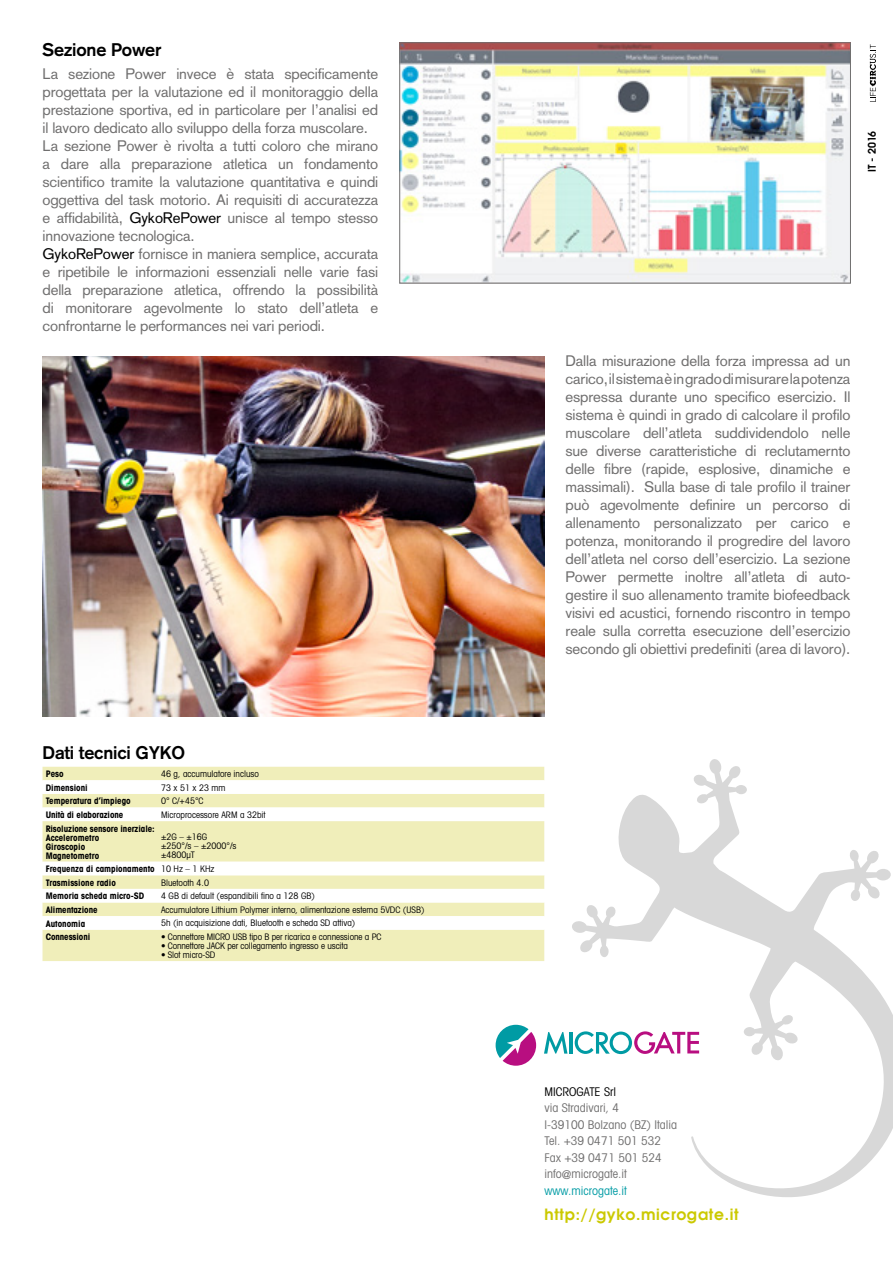
<style>
.page{position:relative;width:893px;height:1263px;background:#fff}
.page>*{position:absolute;margin:0;border:0;box-sizing:border-box;transform-origin:0 0}
.t1{font:700 18px "Akzidenz Grotesk";letter-spacing:-.01em;color:#000}
.t2{font:600 15.45px "Avant Garde";letter-spacing:.04em;color:#cbc900}
.t3{font:15px/18px "Akzidenz Grotesk";letter-spacing:-.01em;color:#706f6f}
.t4{font:condensed 12px/16.5px "Avant Garde";color:#706f6f}
.t5{font:condensed 12px "Avant Garde";color:#009ba4}
.t6{font:condensed 12px "Avant Garde";color:#000}
.t7{font:600 10.5px "Avant Garde";color:#000}
.t8{font:condensed 9px/9px "Avant Garde";color:#000}
.t9{font:700 condensed 9px/9px "Avant Garde";color:#000}
.s1{color:#000}
.s2{font-weight:400}
</style>
<div class="page">
<svg style="left:870px;top:44px;width:6px;height:58px"></svg>
<img style="left:401px;top:45px;width:448px;height:236px">
<div style="left:399px;top:43px;width:452px;height:240px;border:1px solid #706f6f"></div>
<div style="left:43px;top:767px;width:501px;height:194px;background:#f0eeba"></div>
<svg style="left:43px;top:780px;width:501px;height:95px;fill:#f0eeba"></svg>
<svg style="left:43px;top:889px;width:501px;height:41px"></svg>
<svg style="left:572px;top:759px;width:321px;height:438px"></svg>
<img style="left:43px;top:356px;width:501px;height:360px">
<svg style="left:496px;top:1025px;width:40px;height:41px"></svg>
<hr style="left:569px;top:1032px;width:3px;height:22px;background:#009ba4">
<svg style="left:544px;top:1032px;width:23px;height:21px"></svg>
<svg style="left:575px;top:1031px;width:124px;height:23px"></svg>
<p class="t1" style="left:43px;top:39px;width:120px">Sezione Power</p>
<p class="t3" style="left:43px;top:64px;width:337px">La sezione Power invece è stata specificamente progettata per la valutazione ed il monitoraggio della prestazione sportiva, ed in particolare per l’analisi ed il lavoro dedicato allo sviluppo della forza muscolare.<br>La sezione Power è rivolta a tutti coloro che mirano a dare alla preparazione atletica un fondamento scientifico tramite la valutazione quantitativa e quindi oggettiva del task motorio. Ai requisiti di accuratezza e affidabilità, <span class="s1">GykoRePower</span> unisce al tempo stesso innovazione tecnologica.<br><span class="s1">GykoRePower</span> fornisce in maniera semplice, accurata e ripetibile le informazioni essenziali nelle varie fasi della preparazione atletica, offrendo la possibilità di monitorare agevolmente lo stato dell’atleta e confrontarne le performances nei vari periodi.</p>
<p class="t1" style="left:43px;top:742px;width:144px">Dati tecnici GYKO</p>
<p class="t9" style="left:46px;top:769px;width:20px">Peso</p>
<p class="t8" style="left:161px;top:769px;width:99px">46 g, accumulatore incluso</p>
<p class="t9" style="left:46px;top:783px;width:44px">Dimensioni</p>
<p class="t8" style="left:161px;top:783px;width:66px">73 x 51 x 23 mm</p>
<p class="t9" style="left:46px;top:796px;width:87px">Temperatura d’impiego</p>
<p class="t8" style="left:161px;top:796px;width:44px">0° C/+45°C</p>
<p class="t9" style="left:46px;top:810px;width:79px">Unità di elaborazione</p>
<p class="t8" style="left:161px;top:810px;width:106px">Microprocessore ARM a 32bit</p>
<p class="t9" style="left:46px;top:824px;width:111px">Risoluzione sensore inerziale:<br>Accelerometro<br>Giroscopio<br>Magnetometro</p>
<p class="t8" style="left:161px;top:832px;width:77px">±2G – ±16G ±250°/s – ±2000°/s ±4800µT</p>
<p class="t9" style="left:46px;top:862px;width:170px;line-height:13.6px">Frequenza di campionamento <span class="s2">10 Hz – 1 KHz<br></span>Trasmissione radio</p>
<p class="t8" style="left:161px;top:878px;width:50px">Bluetooth 4.0</p>
<p class="t9" style="left:46px;top:891px;width:100px">Memoria scheda micro-SD</p>
<p class="t8" style="left:161px;top:891px;width:156px">4 GB di default (espandibili fino a 128 GB)</p>
<p class="t9" style="left:46px;top:905px;width:53px">Alimentazione</p>
<p class="t8" style="left:161px;top:905px;width:265px">Accumulatore Lithium Polymer interno, alimentazione esterna 5VDC (USB)</p>
<p class="t9" style="left:46px;top:919px;width:41px">Autonomia</p>
<p class="t8" style="left:161px;top:918px;width:196px">5h (in acquisizione dati, Bluetooth e scheda SD attiva)</p>
<p class="t9" style="left:46px;top:932px;width:46px">Connessioni</p>
<p class="t8" style="left:161px;top:932px;width:222px">• Connettore MICRO USB tipo B per ricarica e connessione a PC</p>
<p class="t8" style="left:161px;top:941px;width:188px">• Connettore JACK per collegamento ingresso e uscita</p>
<p class="t8" style="left:161px;top:950px;width:56px">• Slot micro-SD</p>
<p class="t7" style="left:865px;top:172px;width:43px;rotate:-90deg">IT - 2016</p>
<p class="t3" style="left:566px;top:351px;width:286px;text-align:justify">Dalla misurazione della forza impressa ad un carico, il sistema è in grado di misurare la potenza espressa durante uno specifico esercizio. Il sistema è quindi in grado di calcolare il profilo muscolare dell’atleta suddividendolo nelle sue diverse caratteristiche di reclutamernto delle fibre (rapide, esplosive, dinamiche e massimali). Sulla base di tale profilo il trainer può agevolmente definire un percorso di allenamento personalizzato per carico e potenza, monitorando il progredire del lavoro dell’atleta nel corso dell’esercizio. La sezione Power permette inoltre all’atleta di auto&shy;gestire il suo allenamento tramite biofeedback visivi ed acustici, fornendo riscontro in tempo reale sulla corretta esecuzione dell’esercizio secondo gli obiettivi predefiniti (area di lavoro).</p>
<p class="t6" style="left:544px;top:1084px;width:73px">MICROGATE Srl</p>
<p class="t4" style="left:544px;top:1099px;width:134px">via Stradivari, 4<br>I-39100 Bolzano (BZ) Italia<br>Tel. +39 0471 501 532<br>Fax +39 0471 501 524 info@microgate.it</p>
<p class="t5" style="left:544px;top:1183px;width:84px">www.microgate.it</p>
<p class="t2" style="left:544px;top:1204px;width:196px">http://gyko.microgate.it</p>
</div>
